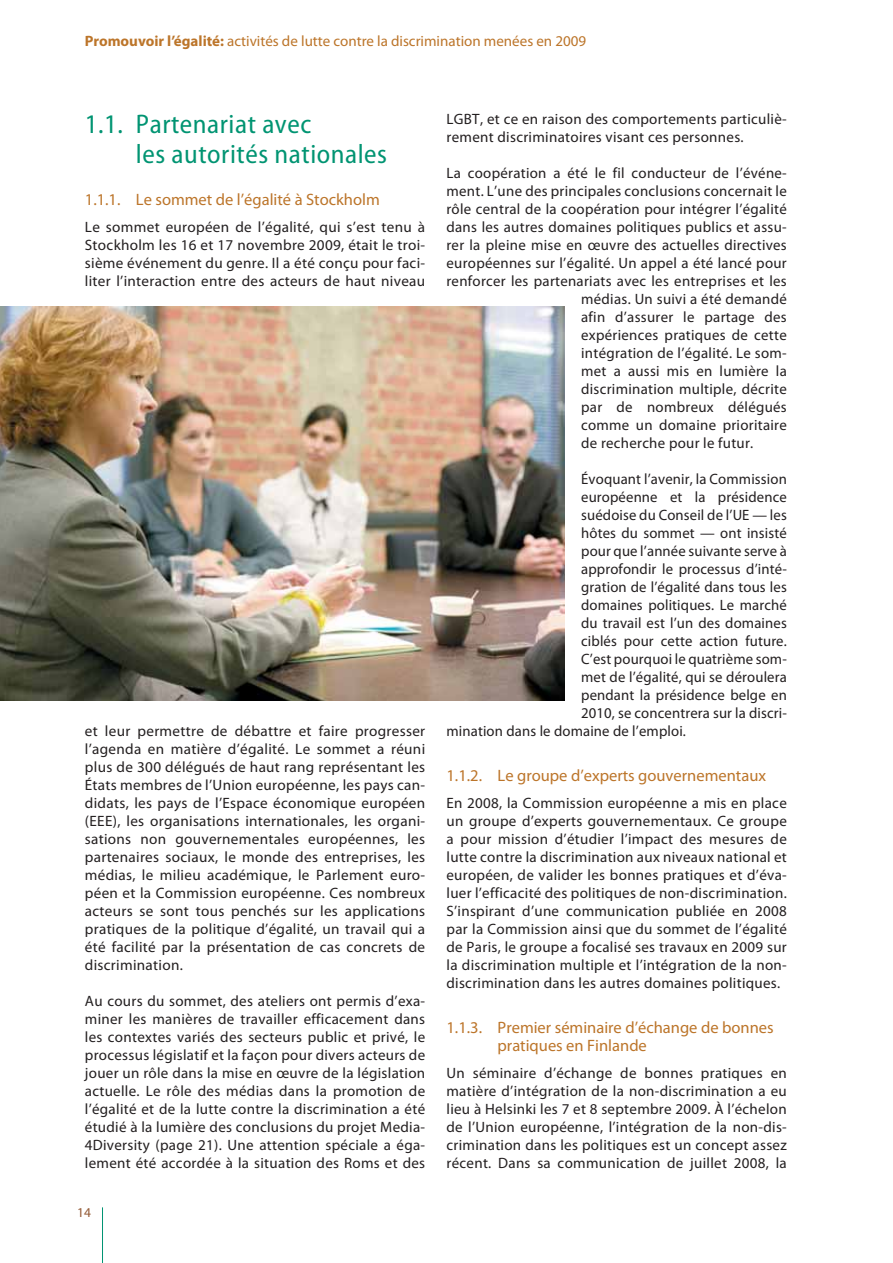
<style>
.page{position:relative;width:893px;height:1263px;background:#fff}
.page>*{position:absolute;margin:0;border:0;box-sizing:border-box;transform-origin:0 0}
.t1{font:semi-condensed 27px/30px "Myriad Pro";letter-spacing:.02em;color:#009472}
.t2{font:16.5px/18px "Myriad Pro";color:#bc752a}
.t3{font:15px/18px "Myriad Pro";letter-spacing:.02em;color:#231f20;text-align:justify}
.t4{font:15px "Myriad Pro";color:#bc752a}
.t5{font:13.5px "Myriad Pro";color:#925833}
.s1{font-weight:700}
</style>
<div class="page">
<hr style="left:102px;top:1207px;width:1px;height:56px;background:#009472">
<img style="left:0;top:306px;width:564px;height:395px">
<p class="t4" style="left:85px;top:35px;width:503px"><span class="s1">Promouvoir l’égalité:</span> activités de lutte contre la discrimination menées en 2009</p>
<h1 class="t1" style="left:136px;top:112px;width:253px;text-indent:-51px">1.1. Partenariat avec<br>les autorités nationales</h1>
<p class="t2" style="left:85px;top:193px;width:296px">1.1.1. Le sommet de l’égalité à Stockholm</p>
<p class="t3" style="left:85px;top:220px;width:342px">Le sommet européen de l’égalité, qui s’est tenu à Stockholm les 16 et 17 novembre 2009, était le troi&shy;sième événement du genre. Il a été conçu pour faci&shy;liter l’interaction entre des acteurs de haut niveau</p>
<p class="t3" style="left:85px;top:724px;width:342px">et leur permettre de débattre et faire progresser l’agenda en matière d’égalité. Le sommet a réuni plus de 300 délégués de haut rang représentant les États membres de l’Union européenne, les pays can&shy;didats, les pays de l’Espace économique européen (EEE), les organisations internationales, les organi&shy;sations non gouvernementales européennes, les partenaires sociaux, le monde des entreprises, les médias, le milieu académique, le Parlement euro&shy;péen et la Commission européenne. Ces nombreux acteurs se sont tous penchés sur les applications pratiques de la politique d’égalité, un travail qui a été facilité par la présentation de cas concrets de discrimination.</p>
<p class="t3" style="left:85px;top:994px;width:342px">Au cours du sommet, des ateliers ont permis d’exa&shy;miner les manières de travailler efficacement dans les contextes variés des secteurs public et privé, le processus législatif et la façon pour divers acteurs de jouer un rôle dans la mise en œuvre de la législation actuelle. Le rôle des médias dans la promotion de l’égalité et de la lutte contre la discrimination a été étudié à la lumière des conclusions du projet Media-4Diversity (page 21). Une attention spéciale a éga&shy;lement été accordée à la situation des Roms et des</p>
<p class="t5" style="left:77px;top:1207px;width:15px">14</p>
<p class="t3" style="left:446px;top:112px;width:342px">LGBT, et ce en raison des comportements particuliè&shy;rement discriminatoires visant ces personnes.</p>
<p class="t3" style="left:446px;top:166px;width:342px">La coopération a été le fil conducteur de l’événe-</p>
<p class="t3" style="left:446px;top:184px;width:342px">ment. L’une des principales conclusions concernait le</p>
<p class="t3" style="left:446px;top:202px;width:342px">rôle central de la coopération pour intégrer l’égalité</p>
<p class="t3" style="left:446px;top:220px;width:342px">dans les autres domaines politiques publics et assu-</p>
<p class="t3" style="left:446px;top:238px;width:342px">rer la pleine mise en œuvre des actuelles directives</p>
<p class="t3" style="left:446px;top:256px;width:342px">européennes sur l’égalité. Un appel a été lancé pour</p>
<p class="t3" style="left:446px;top:274px;width:342px">renforcer les partenariats avec les entreprises et les</p>
<p class="t3" style="left:581px;top:292px;width:207px">médias. Un suivi a été demandé</p>
<p class="t3" style="left:581px;top:310px;width:207px">afin d’assurer le partage des</p>
<p class="t3" style="left:581px;top:328px;width:207px">expériences pratiques de cette</p>
<p class="t3" style="left:581px;top:346px;width:207px">intégration de l’égalité. Le som-</p>
<p class="t3" style="left:581px;top:364px;width:207px">met a aussi mis en lumière la</p>
<p class="t3" style="left:581px;top:382px;width:207px">discrimination multiple, décrite</p>
<p class="t3" style="left:581px;top:400px;width:207px">par de nombreux délégués</p>
<p class="t3" style="left:581px;top:418px;width:207px">comme un domaine prioritaire</p>
<p class="t3" style="left:581px;top:436px;width:174px">de recherche pour le futur.</p>
<p class="t3" style="left:581px;top:472px;width:207px">Évoquant l’avenir, la Commission</p>
<p class="t3" style="left:581px;top:490px;width:207px">européenne et la présidence</p>
<p class="t3" style="left:581px;top:508px;width:207px">suédoise du Conseil de l’UE — les</p>
<p class="t3" style="left:581px;top:526px;width:207px">hôtes du sommet — ont insisté</p>
<p class="t3" style="left:581px;top:544px;width:207px">pour que l’année suivante serve à</p>
<p class="t3" style="left:581px;top:562px;width:207px">approfondir le processus d’inté-</p>
<p class="t3" style="left:581px;top:580px;width:207px">gration de l’égalité dans tous les</p>
<p class="t3" style="left:581px;top:598px;width:207px">domaines politiques. Le marché</p>
<p class="t3" style="left:581px;top:616px;width:207px">du travail est l’un des domaines</p>
<p class="t3" style="left:581px;top:634px;width:207px">ciblés pour cette action future.</p>
<p class="t3" style="left:581px;top:652px;width:207px">C’est pourquoi le quatrième som-</p>
<p class="t3" style="left:581px;top:670px;width:207px">met de l’égalité, qui se déroulera</p>
<p class="t3" style="left:581px;top:688px;width:207px">pendant la présidence belge en</p>
<p class="t3" style="left:581px;top:706px;width:207px">2010, se concentrera sur la discri-</p>
<p class="t3" style="left:446px;top:724px;width:241px">mination dans le domaine de l’emploi.</p>
<p class="t2" style="left:446px;top:768px;width:321px">1.1.2. Le groupe d’experts gouvernementaux</p>
<p class="t3" style="left:446px;top:796px;width:342px">En 2008, la Commission européenne a mis en place un groupe d’experts gouvernementaux. Ce groupe a pour mission d’étudier l’impact des mesures de lutte contre la discrimination aux niveaux national et européen, de valider les bonnes pratiques et d’éva&shy;luer l’efficacité des politiques de non-discrimination.<br>S’inspirant d’une communication publiée en 2008 par la Commission ainsi que du sommet de l’égalité de Paris, le groupe a focalisé ses travaux en 2009 sur la discrimination multiple et l’intégration de la non&shy;discrimination dans les autres domaines politiques.</p>
<p class="t2" style="left:497px;top:1020px;width:278px;text-indent:-51px">1.1.3. Premier séminaire d’échange de bonnes pratiques en Finlande</p>
<p class="t3" style="left:446px;top:1066px;width:342px">Un séminaire d’échange de bonnes pratiques en matière d’intégration de la non-discrimination a eu lieu à Helsinki les 7 et 8 septembre 2009. À l’échelon de l’Union européenne, l’intégration de la non-dis&shy;crimination dans les politiques est un concept assez récent. Dans sa communication de juillet 2008, la</p>
</div>
